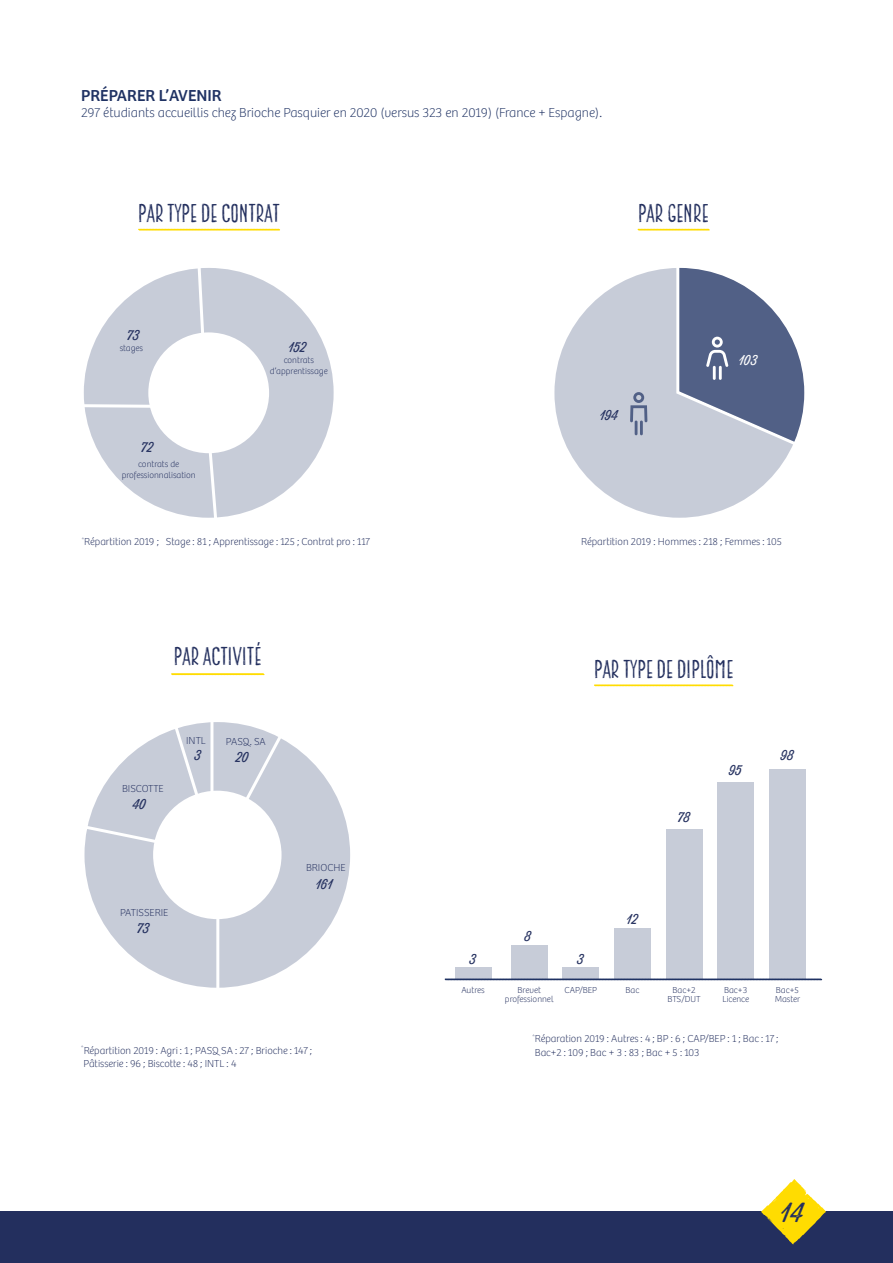
<style>
.page{position:relative;width:893px;height:1263px;background:#fff}
.page>*{position:absolute;margin:0;border:0;box-sizing:border-box;transform-origin:0 0}
.t1{font:27px "Thirsty Rough Lt One";color:#232f5e}
.t2{font:25.5px "Gianduja Sans";color:#232f5e}
.t3{font:16.5px "Bree";color:#1f3263}
.t4{font:13.8px "Thirsty Rough Lt One";color:#232f5e}
.t5{font:13.8px "Thirsty Rough Lt One";color:#fff}
.t6{font:100 13.5px "Bree";color:#1f3263}
.t7{font:100 10.5px/13.5px "Bree";color:#232f5e}
.t8{font:100 9px/9px "Bree";color:#232f5e;text-align:center}
</style>
<div class="page">
<div style="left:554px;top:268px;width:250px;height:250px;background:#c7ccd8;border-radius:50%"></div>
<div style="left:0;top:1211px;width:893px;height:52px;background:#232f5e"></div>
<svg style="left:761px;top:1179px;width:65px;height:65px"></svg>
<svg style="left:84px;top:290px;width:250px;height:227px;fill:#c7ccd8"></svg>
<svg style="left:84px;top:744px;width:266px;height:244px;fill:#c7ccd8"></svg>
<hr style="left:216px;top:878px;width:3px;height:145px;background:#fff">
<svg style="left:84px;top:722px;width:206px;height:136px"></svg>
<svg style="left:83px;top:390px;width:144px;height:128px"></svg>
<svg style="left:630px;top:392px;width:17px;height:43px"></svg>
<svg style="left:676px;top:267px;width:129px;height:181px"></svg>
<hr style="left:713px;top:366px;width:3px;height:14px;background:#fff">
<hr style="left:719px;top:366px;width:3px;height:14px;background:#fff">
<svg style="left:444px;top:978px;width:378px;height:2px"></svg>
<div style="left:511px;top:945px;width:36px;height:34px;background:#c7ccd8"></div>
<div style="left:563px;top:967px;width:36px;height:12px;background:#c7ccd8"></div>
<div style="left:455px;top:967px;width:36px;height:12px;background:#c7ccd8"></div>
<div style="left:614px;top:928px;width:37px;height:51px;background:#c7ccd8"></div>
<div style="left:666px;top:829px;width:36px;height:150px;background:#c7ccd8"></div>
<div style="left:718px;top:782px;width:36px;height:197px;background:#c7ccd8"></div>
<div style="left:769px;top:769px;width:36px;height:210px;background:#c7ccd8"></div>
<svg style="left:138px;top:228px;width:142px;height:133px"></svg>
<svg style="left:637px;top:229px;width:73px;height:2px"></svg>
<svg style="left:594px;top:684px;width:140px;height:2px"></svg>
<svg style="left:171px;top:673px;width:94px;height:2px"></svg>
<p class="t3" style="left:81px;top:86px;width:142px">PRÉPARER L’AVENIR</p>
<p class="t6" style="left:81px;top:105px;width:522px">297 étudiants accueillis chez Brioche Pasquier en 2020 (versus 323 en 2019) (France + Espagne).</p>
<p class="t2" style="left:138px;top:198px;width:143px">PAR TYPE DE CONTRAT</p>
<p class="t2" style="left:638px;top:198px;width:72px">PAR GENRE</p>
<p class="t4" style="left:127px;top:325px;width:14px">73</p>
<p class="t8" style="left:120px;top:344px;width:25px">stages</p>
<p class="t4" style="left:141px;top:437px;width:14px">72</p>
<p class="t8" style="left:122px;top:459px;width:75px;line-height:10.5px">contrats de professionnalisation</p>
<p class="t4" style="left:289px;top:337px;width:19px">152</p>
<p class="t8" style="left:270px;top:355px;width:59px;line-height:10.5px">contrats d’apprentissage</p>
<p class="t4" style="left:600px;top:405px;width:20px">194</p>
<p class="t5" style="left:739px;top:350px;width:20px">103</p>
<p class="t7" style="left:82px;top:535px;width:290px"><sup>*</sup>Répartition 2019 ; Stage : 81 ; Apprentissage : 125 ; Contrat pro : 117</p>
<p class="t2" style="left:174px;top:641px;width:89px">PAR ACTIVITÉ</p>
<p class="t7" style="left:186px;top:734px;width:21px">INTL</p>
<p class="t7" style="left:226px;top:735px;width:41px">PASQ. SA</p>
<p class="t7" style="left:122px;top:781px;width:43px">BISCOTTE</p>
<p class="t4" style="left:133px;top:794px;width:15px">40</p>
<p class="t4" style="left:195px;top:746px;width:8px">3</p>
<p class="t4" style="left:236px;top:747px;width:14px">20</p>
<p class="t7" style="left:120px;top:906px;width:50px">PATISSERIE</p>
<p class="t4" style="left:137px;top:918px;width:14px">73</p>
<p class="t7" style="left:306px;top:861px;width:41px">BRIOCHE</p>
<p class="t4" style="left:316px;top:874px;width:18px">161</p>
<p class="t7" style="left:581px;top:535px;width:202px">Répartition 2019 : Hommes : 218 ; Femmes : 105</p>
<p class="t2" style="left:594px;top:654px;width:141px">PAR TYPE DE DIPLÔME</p>
<p class="t4" style="left:678px;top:807px;width:14px">78</p>
<p class="t4" style="left:729px;top:760px;width:15px">95</p>
<p class="t4" style="left:525px;top:926px;width:8px">8</p>
<p class="t4" style="left:470px;top:949px;width:8px">3</p>
<p class="t4" style="left:578px;top:949px;width:8px">3</p>
<p class="t4" style="left:627px;top:909px;width:13px">12</p>
<p class="t4" style="left:781px;top:745px;width:14px">98</p>
<p class="t8" style="left:461px;top:985px;width:25px">Autres</p>
<p class="t8" style="left:564px;top:985px;width:34px">CAP/BEP</p>
<p class="t8" style="left:626px;top:985px;width:15px">Bac</p>
<p class="t8" style="left:667px;top:985px;width:35px">Bac+2<br>BTS/DUT</p>
<p class="t8" style="left:722px;top:985px;width:28px;text-align:left">Bac+3<br>Licence</p>
<p class="t8" style="left:775px;top:985px;width:27px;text-align:left">Bac+5<br>Master</p>
<p class="t8" style="left:505px;top:985px;width:50px">Brevet professionnel</p>
<p class="t7" style="left:81px;top:1043px;width:232px"><sup>*</sup>Répartition 2019 : Agri : 1 ; PASQ SA : 27 ; Brioche : 147 ;<br>Pâtisserie : 96 ; Biscotte : 48 ; INTL : 4</p>
<p class="t7" style="left:532px;top:1032px;width:248px"><sup>*</sup>Réparation 2019 : Autres : 4 ; BP : 6 ; CAP/BEP : 1 ; Bac : 17 ;<br>Bac+2 : 109 ; Bac + 3 : 83 ; Bac + 5 : 103</p>
<p class="t1" style="left:781px;top:1193px;width:25px">14</p>
</div>
